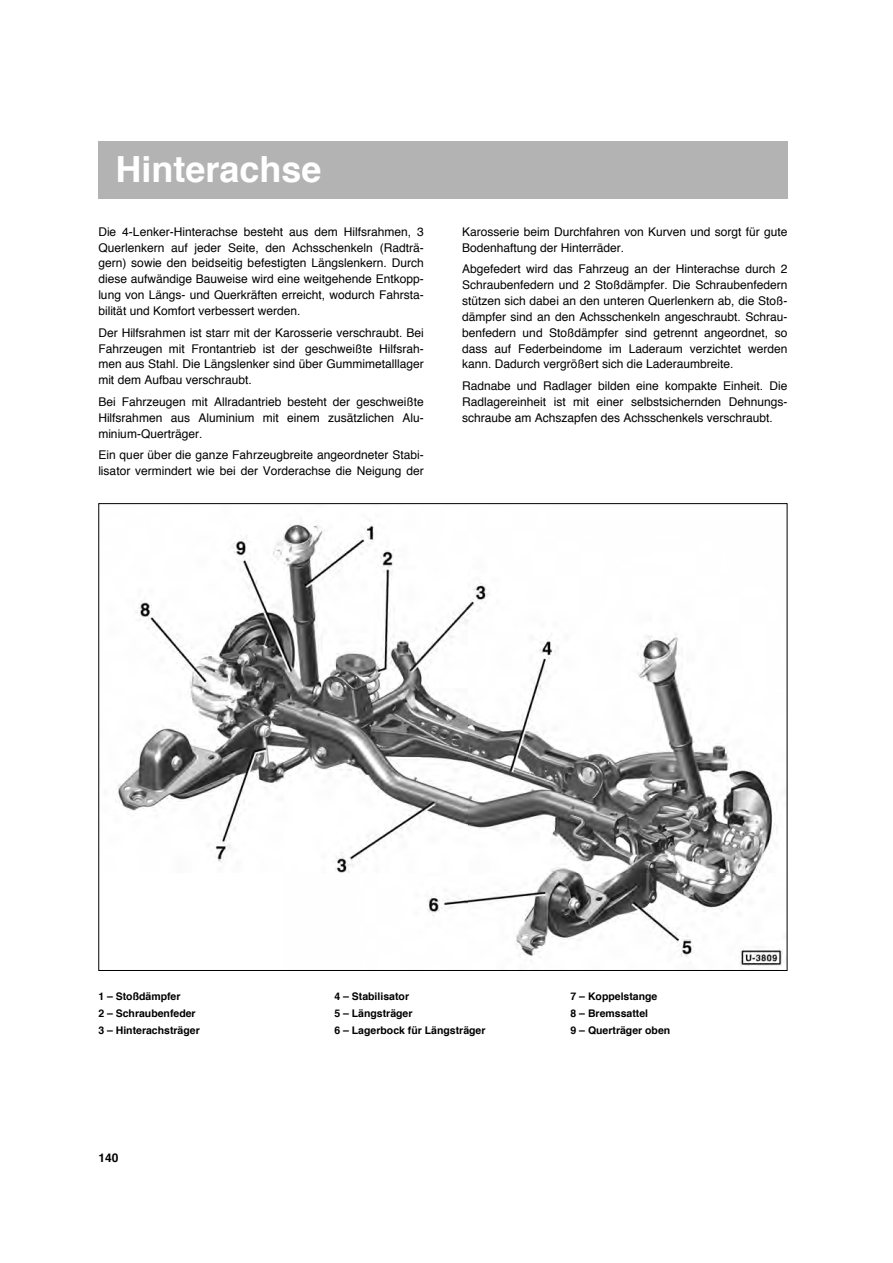
<style>
.page{position:relative;width:893px;height:1263px;background:#fff}
.page>*{position:absolute;margin:0;border:0;box-sizing:border-box;transform-origin:0 0}
.t1{font:700 36px "Helvetica";color:#fff}
.t2{font:12px/15.9px "Helvetica";color:#000;text-align:justify}
.t3{font:700 12px "Helvetica";color:#000}
.t4{font:700 10.5px/17px "Helvetica";color:#000}
</style>
<div class="page">
<div style="left:98px;top:142px;width:689px;height:57px;background:#b3b3b3"></div>
<img style="left:116px;top:521px;width:667px;height:446px">
<h1 class="t1" style="left:115px;top:154px;width:207px">Hinterachse</h1>
<p class="t2" style="left:98px;top:224px;width:327px">Die 4-Lenker-Hinterachse besteht aus dem Hilfsrahmen, 3<br>Querlenkern auf jeder Seite, den Achsschenkeln (Radträ&shy;gern) sowie den beidseitig befestigten Längslenkern. Durch diese aufwändige Bauweise wird eine weitgehende Entkopp&shy;lung von Längs- und Querkräften erreicht, wodurch Fahrsta&shy;bilität und Komfort verbessert werden.</p>
<p class="t2" style="left:98px;top:325px;width:327px">Der Hilfsrahmen ist starr mit der Karosserie verschraubt. Bei Fahrzeugen mit Frontantrieb ist der geschweißte Hilfsrah&shy;men aus Stahl. Die Längslenker sind über Gummimetalllager mit dem Aufbau verschraubt.</p>
<p class="t2" style="left:98px;top:394px;width:327px">Bei Fahrzeugen mit Allradantrieb besteht der geschweißte Hilfsrahmen aus Aluminium mit einem zusätzlichen Alu&shy;minium-Querträger.</p>
<p class="t2" style="left:98px;top:448px;width:327px">Ein quer über die ganze Fahrzeugbreite angeordneter Stabi&shy;lisator vermindert wie bei der Vorderachse die Neigung der</p>
<p class="t2" style="left:462px;top:224px;width:327px">Karosserie beim Durchfahren von Kurven und sorgt für gute<br>Bodenhaftung der Hinterräder.</p>
<p class="t2" style="left:462px;top:262px;width:327px">Abgefedert wird das Fahrzeug an der Hinterachse durch 2<br>Schraubenfedern und 2 Stoßdämpfer. Die Schraubenfedern stützen sich dabei an den unteren Querlenkern ab, die Stoß&shy;dämpfer sind an den Achsschenkeln angeschraubt. Schrau&shy;benfedern und Stoßdämpfer sind getrennt angeordnet, so dass auf Federbeindome im Laderaum verzichtet werden kann. Dadurch vergrößert sich die Laderaumbreite.</p>
<p class="t2" style="left:462px;top:379px;width:327px">Radnabe und Radlager bilden eine kompakte Einheit. Die Radlagereinheit ist mit einer selbstsichernden Dehnungs&shy;schraube am Achszapfen des Achsschenkels verschraubt.</p>
<p class="t4" style="left:98px;top:989px;width:103px">1 – Stoßdämpfer<br>2 – Schraubenfeder<br>3 – Hinterachsträger</p>
<p class="t4" style="left:334px;top:989px;width:153px">4 – Stabilisator<br>5 – Längsträger<br>6 – Lagerbock für Längsträger</p>
<p class="t4" style="left:570px;top:989px;width:101px">7 – Koppelstange<br>8 – Bremssattel<br>9 – Querträger oben</p>
<p class="t3" style="left:98px;top:1153px;width:22px">140</p>
</div>
